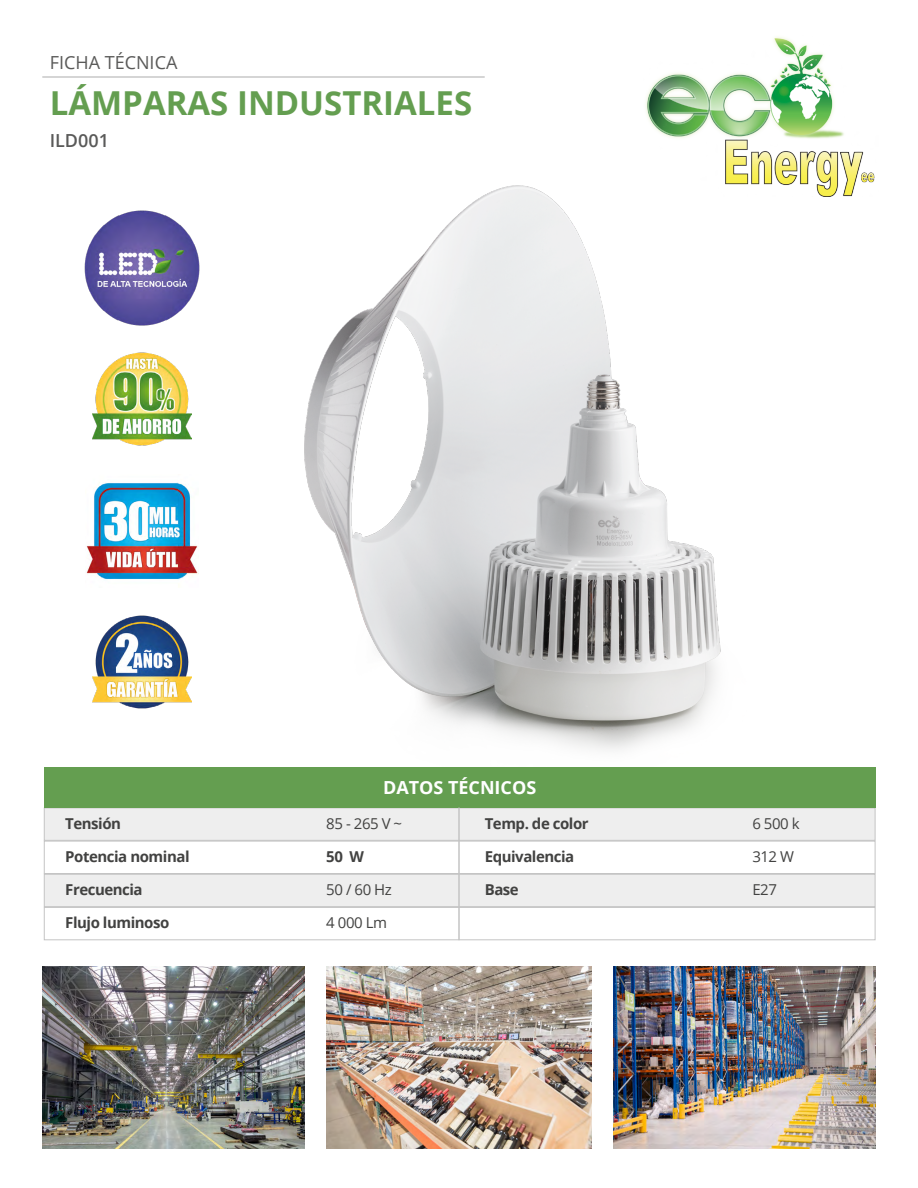
<style>
.page{position:relative;width:918px;height:1188px;background:#fff}
.page>*{position:absolute;margin:0;border:0;box-sizing:border-box;transform-origin:0 0}
.t1{font:700 33px "Open Sans";color:#649e50}
.t2{font:700 18px "Open Sans";color:#fff}
.t3{font:18px "Open Sans";color:#5a5a59}
.t4{font:600 18px "Open Sans";color:#5a5a59}
.t5{font:700 15px "Open Sans";letter-spacing:-.03em;color:#424241}
.t6{font:15px "Open Sans";letter-spacing:-.03em;color:#424241}
</style>
<div class="page">
<hr style="left:42px;top:77px;width:443px;height:1px;background:#acacac">
<img style="left:646px;top:37px;width:229px;height:160px">
<img style="left:86px;top:482px;width:113px;height:97px">
<img style="left:84px;top:210px;width:116px;height:116px">
<img style="left:93px;top:352px;width:99px;height:94px">
<img style="left:43px;top:966px;width:261px;height:182px">
<img style="left:614px;top:966px;width:261px;height:182px">
<img style="left:326px;top:966px;width:266px;height:182px">
<div style="left:44px;top:808px;width:831px;height:33px;background:#eee;border:1px solid #c4c4c4"></div>
<div style="left:44px;top:874px;width:831px;height:33px;background:#eee;border:1px solid #c4c4c4"></div>
<div style="left:44px;top:841px;width:831px;height:33px;border:1px solid #c4c4c4"></div>
<div style="left:44px;top:907px;width:831px;height:33px;border:1px solid #c4c4c4"></div>
<div style="left:44px;top:767px;width:831px;height:41px;background:#649e50"></div>
<hr style="left:458px;top:808px;width:2px;height:132px;background:#c4c4c4">
<img style="left:93px;top:615px;width:99px;height:94px">
<img style="left:304px;top:178px;width:455px;height:573px">
<p class="t3" style="left:50px;top:50px;width:129px">FICHA TÉCNICA</p>
<h1 class="t1" style="left:50px;top:80px;width:424px">LÁMPARAS INDUSTRIALES</h1>
<p class="t4" style="left:50px;top:128px;width:61px">ILD001</p>
<p class="t5" style="left:65px;top:813px;width:57px">Tensión</p>
<p class="t5" style="left:65px;top:846px;width:126px">Potencia nominal</p>
<p class="t5" style="left:65px;top:879px;width:79px">Frecuencia</p>
<p class="t5" style="left:65px;top:912px;width:106px">Flujo luminoso</p>
<p class="t2" style="left:383px;top:775px;width:155px">DATOS TÉCNICOS</p>
<p class="t6" style="left:326px;top:813px;width:77px">85 - 265 V ~</p>
<p class="t5" style="left:326px;top:846px;width:39px">50 W</p>
<p class="t6" style="left:326px;top:879px;width:67px">50 / 60 Hz</p>
<p class="t6" style="left:326px;top:912px;width:62px">4 000 Lm</p>
<p class="t5" style="left:485px;top:813px;width:106px">Temp. de color</p>
<p class="t5" style="left:485px;top:846px;width:91px">Equivalencia</p>
<p class="t5" style="left:485px;top:879px;width:36px">Base</p>
<p class="t6" style="left:752px;top:813px;width:49px">6 500 k</p>
<p class="t6" style="left:752px;top:846px;width:43px">312 W</p>
<p class="t6" style="left:752px;top:879px;width:26px">E27</p>
</div>
